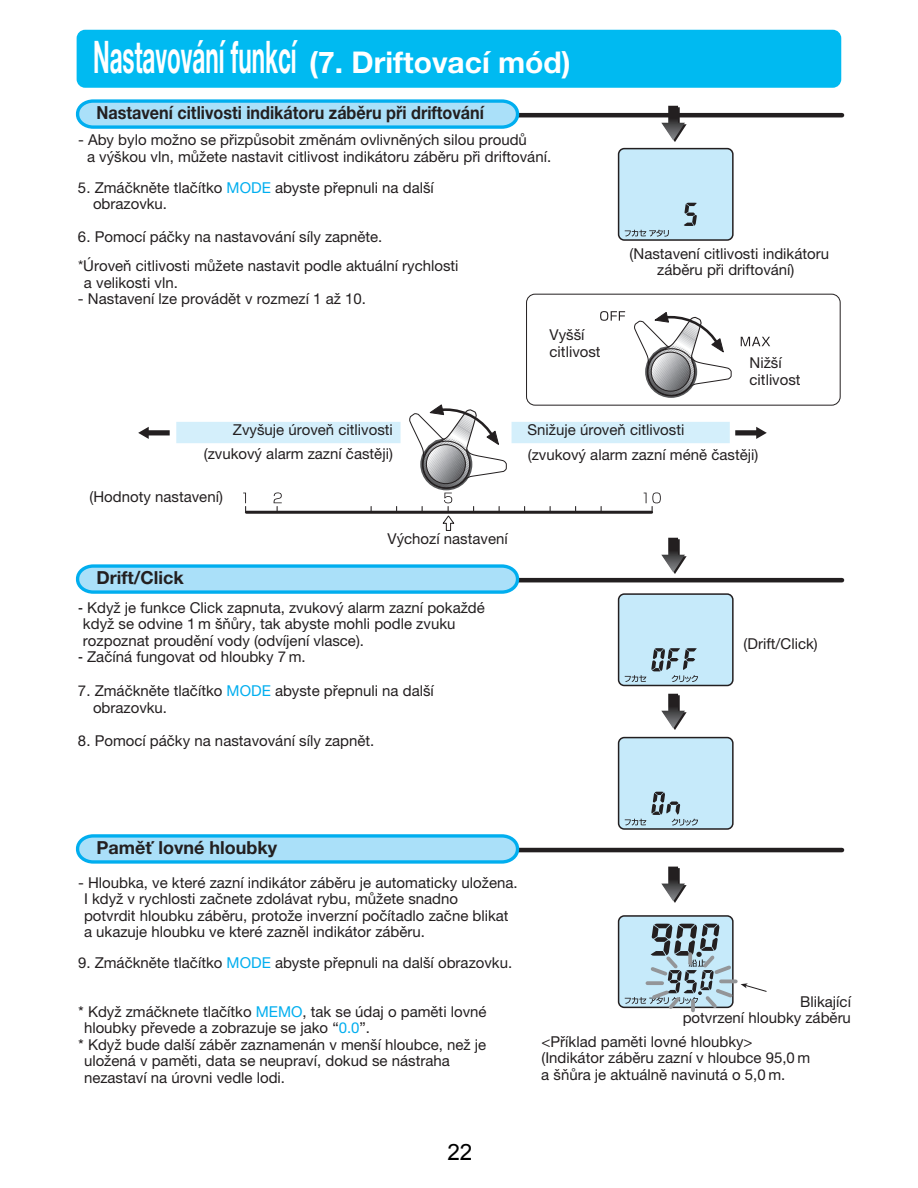
<style>
.page{position:relative;width:918px;height:1188px;background:#fff}
.page>*{position:absolute;margin:0;border:0;box-sizing:border-box;transform-origin:0 0}
.t1{font:700 45px "Helvetica Neue LT Pro";color:#fff;scale:.5 1}
.t2{font:22.5px "Arial";color:#000}
.t3{font:700 18px "Helvetica Neue LT Pro";color:#231f20;scale:.9 1}
.t4{font:700 18px "Helvetica Neue LT Pro";color:#231f20}
.t5{font:15px/16.5px "Helvetica Neue LT Pro";color:#231f20}
.s1{font-size:30px}
.s2{color:#00aeef}
.s3{font-family:"Helvetica"}
</style>
<div class="page">
<svg style="left:661px;top:694px;width:26px;height:36px"></svg>
<svg style="left:617px;top:915px;width:150px;height:98px"></svg>
<div style="left:77px;top:30px;width:764px;height:58px;background:#00baf1"></div>
<svg style="left:75px;top:99px;width:770px;height:141px"></svg>
<svg style="left:75px;top:538px;width:770px;height:147px"></svg>
<svg style="left:75px;top:736px;width:770px;height:167px"></svg>
<svg style="left:138px;top:294px;width:703px;height:236px"></svg>
<h1 class="t1" style="left:93px;top:28px;width:957px">Nastavování funkcí <span class="s1">(7. Driftovací mód)</span></h1>
<p class="t3" style="left:96px;top:101px;width:432px">Nastavení citlivosti indikátoru záběru při driftování</p>
<p class="t5" style="left:87px;top:131px;width:466px;text-indent:-9px">- Aby bylo možno se přizpůsobit změnám ovlivněných silou proudů<br>a výškou vln, můžete nastavit citlivost indikátoru záběru při driftování.</p>
<p class="t5" style="left:93px;top:179px;width:342px;text-indent:-15px">5. Zmáčkněte tlačítko <span class="s2">MODE</span> abyste přepnuli na další obrazovku.</p>
<p class="t5" style="left:78px;top:228px;width:306px">6. Pomocí páčky na nastavování síly zapněte.</p>
<p class="t5" style="left:84px;top:257px;width:376px;text-indent:-6px">*Úroveň citlivosti můžete nastavit podle aktuální rychlosti a velikosti vln.</p>
<p class="t5" style="left:78px;top:290px;width:290px">- Nastavení lze provádět v rozmezí 1 až 10.</p>
<p class="t5" style="left:550px;top:326px;width:53px">Vyšší citlivost</p>
<p class="t5" style="left:630px;top:245px;width:201px;text-align:center">(Nastavení citlivosti indikátoru záběru při driftování)</p>
<p class="t5" style="left:750px;top:354px;width:53px">Nižší citlivost</p>
<p class="t5" style="left:233px;top:421px;width:162px">Zvyšuje úroveň citlivosti</p>
<p class="t5" style="left:528px;top:421px;width:158px">Snižuje úroveň citlivosti</p>
<p class="t5" style="left:204px;top:445px;width:191px">(zvukový alarm zazní častěji)</p>
<p class="t5" style="left:528px;top:446px;width:232px">(zvukový alarm zazní méně častěji)</p>
<p class="t5" style="left:90px;top:488px;width:135px">(Hodnoty nastavení)</p>
<p class="t4" style="left:96px;top:566px;width:89px">Drift/Click</p>
<p class="t5" style="left:388px;top:530px;width:122px">Výchozí nastavení</p>
<p class="t5" style="left:83px;top:599px;width:403px;text-indent:-5px"><span class="s3">-</span> Když je funkce Click zapnuta, zvukový alarm zazní pokaždé když se odvine 1 m šňůry, tak abyste mohli podle zvuku rozpoznat proudění vody (odvíjení vlasce).</p>
<p class="t5" style="left:78px;top:648px;width:229px"><span class="s3">-</span> Začíná fungovat od hloubky 7 m.</p>
<p class="t5" style="left:93px;top:682px;width:342px;text-indent:-15px">7. Zmáčkněte tlačítko <span class="s2">MODE</span> abyste přepnuli na další obrazovku.</p>
<p class="t5" style="left:78px;top:732px;width:298px">8. Pomocí páčky na nastavování síly zapnět.</p>
<p class="t5" style="left:744px;top:635px;width:76px">(Drift/Click)</p>
<p class="t4" style="left:96px;top:836px;width:182px">Paměť lovné hloubky</p>
<p class="t5" style="left:84px;top:874px;width:435px;text-indent:-6px">- Hloubka, ve které zazní indikátor záběru je automaticky uložena.<br>I když v rychlosti začnete zdolávat rybu, můžete snadno<br>potvrdit hloubku záběru, protože inverzní počítadlo začne blikat a ukazuje hloubku ve které zazněl indikátor záběru.</p>
<p class="t5" style="left:78px;top:954px;width:436px">9. Zmáčkněte tlačítko <span class="s2">MODE</span> abyste přepnuli na další obrazovku.</p>
<p class="t5" style="left:78px;top:1003px;width:410px"><span class="s3">*</span> Když zmáčknete tlačítko <span class="s2">MEMO</span>, tak se údaj o paměti lovné</p>
<p class="t5" style="left:84px;top:1019px;width:288px">hloubky převede a zobrazuje se jako “<span class="s2">0.0</span>”.</p>
<p class="t5" style="left:78px;top:1036px;width:410px"><span class="s3">*</span> Když bude další záběr zaznamenán v menší hloubce, než je</p>
<p class="t5" style="left:84px;top:1052px;width:367px">uložená v paměti, data se neupraví, dokud se nástraha</p>
<p class="t5" style="left:84px;top:1069px;width:203px">nezastaví na úrovni vedle lodi.</p>
<h2 class="t2" style="left:447px;top:1138px;width:27px">22</h2>
<p class="t5" style="left:683px;top:993px;width:170px;text-align:right">Blikající<br>potvrzení hloubky záběru</p>
<p class="t5" style="left:541px;top:1033px;width:271px">&lt;Příklad paměti lovné hloubky&gt; (Indikátor záběru zazní v hloubce 95,0 m a šňůra je aktuálně navinutá o 5,0 m.</p>
</div>
